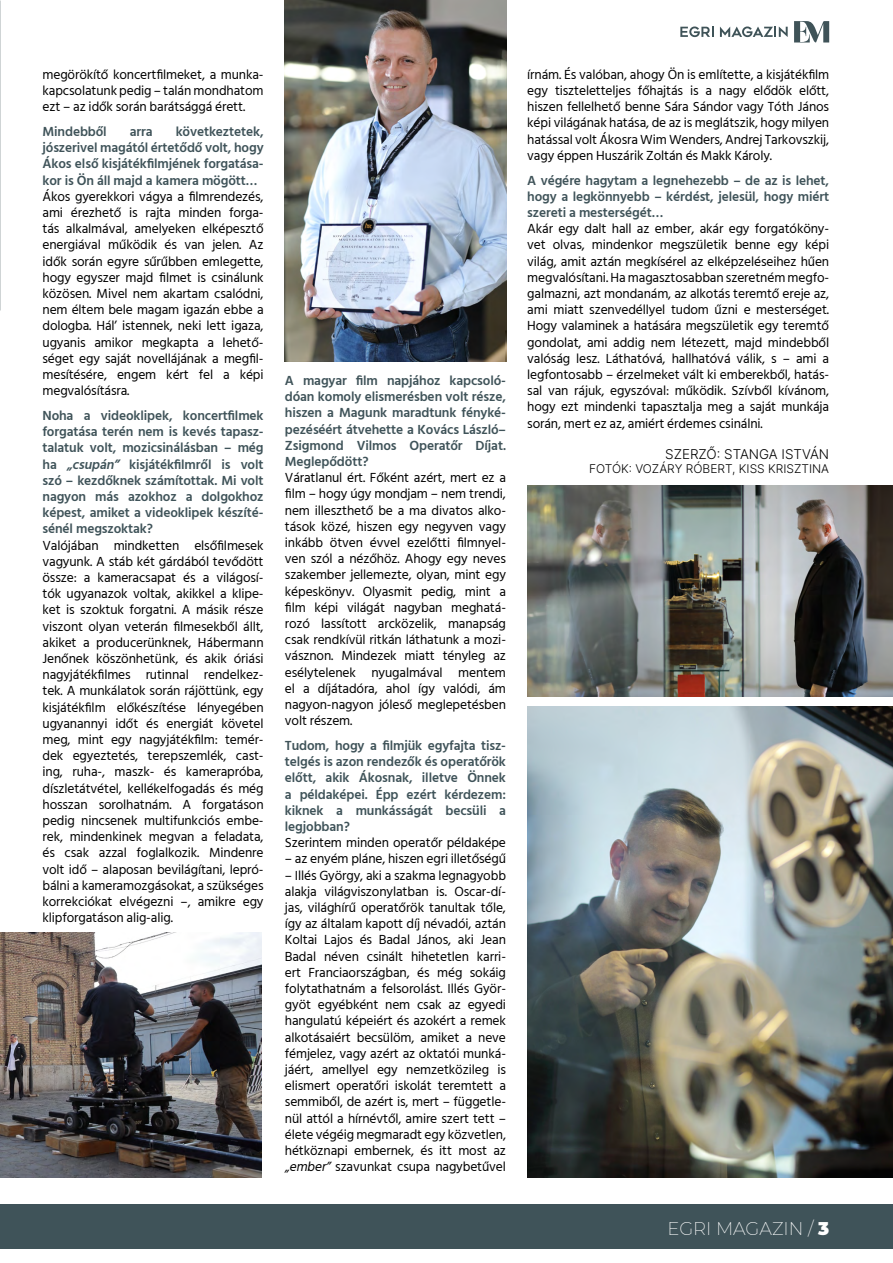
<style>
.page{position:relative;width:893px;height:1263px;background:#fff}
.page>*{position:absolute;margin:0;border:0;box-sizing:border-box;transform-origin:0 0}
.t1{font:200 18px "Montserrat";color:#fff}
.t2{font:13.5px/16.2px "Hind Siliguri";letter-spacing:-.01em;color:#000;text-align:justify}
.t3{font:600 13.5px/16.2px "Hind Siliguri";letter-spacing:-.01em;color:#3f5359;text-align:justify}
.t4{font:300 13.5px "Inter";color:#000}
.t5{font:300 12px "Inter";color:#000}
.s1{font-style:italic}
.s2{font-weight:900}
</style>
<div class="page">
<div style="left:0;top:1204px;width:893px;height:44px;background:#3f5359"></div>
<svg style="left:794px;top:21px;width:35px;height:22px"></svg>
<svg style="left:680px;top:27px;width:34px;height:10px"></svg>
<svg style="left:720px;top:27px;width:68px;height:10px"></svg>
<img style="left:285px;top:0;width:221px;height:361px">
<img style="left:0;top:932px;width:261px;height:246px">
<img style="left:527px;top:486px;width:366px;height:211px">
<img style="left:527px;top:706px;width:366px;height:471px">
<p class="t2" style="left:43px;top:67px;width:223px">megörökítő koncertfilmeket, a munka&shy;kapcsolatunk pedig – talán mondhatom ezt – az idők során barátsággá érett.</p>
<p class="t3" style="left:43px;top:124px;width:66px">Mindebből</p>
<p class="t3" style="left:130px;top:124px;width:24px">arra</p>
<p class="t3" style="left:43px;top:124px;width:223px;text-indent:133px">következtetek, jószerivel magától értetődő volt, hogy Ákos első kisjátékfilmjének forgatása&shy;kor is Ön áll majd a kamera mögött…</p>
<p class="t2" style="left:43px;top:189px;width:223px">Ákos gyerekkori vágya a filmrendezés, ami érezhető is rajta minden forga&shy;tás alkalmával, amelyeken elképesztő energiával működik és van jelen. Az idők során egyre sűrűbben emlegette, hogy egyszer majd filmet is csinálunk közösen. Mivel nem akartam csalódni, nem éltem bele magam igazán ebbe a dologba. Hál’ istennek, neki lett igaza, ugyanis amikor megkapta a lehető&shy;séget egy saját novellájának a megfil&shy;mesítésére, engem kért fel a képi megvalósításra.</p>
<p class="t3" style="left:43px;top:408px;width:223px">Noha a videoklipek, koncertfilmek forgatása terén nem is kevés tapasz&shy;talatuk volt, mozicsinálásban – még ha <span class="s1">„csupán”</span> kisjátékfilmről is volt szó – kezdőknek számítottak. Mi volt nagyon más azokhoz a dolgokhoz képest, amiket a videoklipek készíté&shy;sénél megszoktak?</p>
<p class="t2" style="left:43px;top:538px;width:223px">Valójában mindketten elsőfilmesek vagyunk. A stáb két gárdából tevődött össze: a kameracsapat és a világosí&shy;tók ugyanazok voltak, akikkel a klipe&shy;ket is szoktuk forgatni. A másik része viszont olyan veterán filmesekből állt, akiket a producerünknek, Hábermann Jenőnek köszönhetünk, és akik óriási nagyjátékfilmes rutinnal rendelkez&shy;tek. A munkálatok során rájöttünk, egy kisjátékfilm előkészítése lényegében ugyanannyi időt és energiát követel meg, mint egy nagyjátékfilm: temér&shy;dek egyeztetés, terepszemlék, cast&shy;ing, ruha-, maszk- és kamerapróba, díszletátvétel, kellékelfogadás és még hosszan sorolhatnám. A forgatáson pedig nincsenek multifunkciós embe&shy;rek, mindenkinek megvan a feladata, és csak azzal foglalkozik. Mindenre volt idő – alaposan bevilágítani, lepró&shy;bálni a kameramozgásokat, a szükséges korrekciókat elvégezni –, amikre egy klipforgatáson alig-alig.</p>
<p class="t3" style="left:285px;top:373px;width:223px">A magyar film napjához kapcsoló&shy;dóan komoly elismerésben volt része, hiszen a Magunk maradtunk fényké&shy;pezéséért átvehette a Kovács László– Zsigmond Vilmos Operatőr Díjat.<br>Meglepődött?</p>
<p class="t2" style="left:285px;top:470px;width:223px">Váratlanul ért. Főként azért, mert ez a film – hogy úgy mondjam – nem trendi, nem illeszthető be a ma divatos alko&shy;tások közé, hiszen egy negyven vagy inkább ötven évvel ezelőtti filmnyel&shy;ven szól a nézőhöz. Ahogy egy neves szakember jellemezte, olyan, mint egy képeskönyv. Olyasmit pedig, mint a film képi világát nagyban meghatá&shy;rozó lassított arcközelik, manapság csak rendkívül ritkán láthatunk a mozi&shy;vásznon. Mindezek miatt tényleg az esélytelenek nyugalmával mentem el a díjátadóra, ahol így valódi, ám nagyon-nagyon jóleső meglepetésben volt részem.</p>
<p class="t3" style="left:285px;top:738px;width:223px">Tudom, hogy a filmjük egyfajta tisz&shy;telgés is azon rendezők és operatőrök előtt, akik Ákosnak, illetve Önnek a példaképei. Épp ezért kérdezem: kiknek a munkásságát becsüli a legjobban?</p>
<p class="t2" style="left:285px;top:835px;width:223px">Szerintem minden operatőr példaképe</p>
<p class="t2" style="left:285px;top:852px;width:223px">– az enyém pláne, hiszen egri illetőségű</p>
<p class="t2" style="left:285px;top:868px;width:223px">– Illés György, aki a szakma legnagyobb alakja világviszonylatban is. Oscar-dí&shy;jas, világhírű operatőrök tanultak tőle, így az általam kapott díj névadói, aztán Koltai Lajos és Badal János, aki Jean Badal néven csinált hihetetlen karri&shy;ert Franciaországban, és még sokáig folytathatnám a felsorolást. Illés Györ&shy;gyöt egyébként nem csak az egyedi hangulatú képeiért és azokért a remek alkotásaiért becsülöm, amiket a neve fémjelez, vagy azért az oktatói munká&shy;jáért, amellyel egy nemzetközileg is elismert operatőri iskolát teremtett a semmiből, de azért is, mert – függetle&shy;nül attól a hírnévtől, amire szert tett – élete végéig megmaradt egy közvetlen, hétköznapi embernek, és itt most az <span class="s1">„ember”</span> szavunkat csupa nagybetűvel</p>
<p class="t2" style="left:527px;top:67px;width:303px">írnám. És valóban, ahogy Ön is említette, a kisjátékfilm egy tiszteletteljes főhajtás is a nagy elődök előtt, hiszen fellelhető benne Sára Sándor vagy Tóth János képi világának hatása, de az is meglátszik, hogy milyen hatással volt Ákosra Wim Wenders, Andrej Tarkovszkij, vagy éppen Huszárik Zoltán és Makk Károly.</p>
<p class="t3" style="left:527px;top:173px;width:303px">A végére hagytam a legnehezebb – de az is lehet, hogy a legkönnyebb – kérdést, jelesül, hogy miért szereti a mesterségét…</p>
<p class="t2" style="left:527px;top:221px;width:303px">Akár egy dalt hall az ember, akár egy forgatóköny&shy;vet olvas, mindenkor megszületik benne egy képi világ, amit aztán megkísérel az elképzeléseihez hűen megvalósítani. Ha magasztosabban szeretném megfo&shy;galmazni, azt mondanám, az alkotás teremtő ereje az, ami miatt szenvedéllyel tudom űzni e mesterséget.<br>Hogy valaminek a hatására megszületik egy teremtő gondolat, ami addig nem létezett, majd mindebből valóság lesz. Láthatóvá, hallhatóvá válik, s – ami a legfontosabb – érzelmeket vált ki emberekből, hatás&shy;sal van rájuk, egyszóval: működik. Szívből kívánom, hogy ezt mindenki tapasztalja meg a saját munkája során, mert ez az, amiért érdemes csinálni.</p>
<p class="t4" style="left:665px;top:444px;width:165px">SZERZŐ: STANGA ISTVÁN</p>
<p class="t5" style="left:589px;top:460px;width:242px">FOTÓK: VOZÁRY RÓBERT, KISS KRISZTINA</p>
<h1 class="t1" style="left:667px;top:1216px;width:163px">EGRI MAGAZIN / <span class="s2">3</span></h1>
</div>
